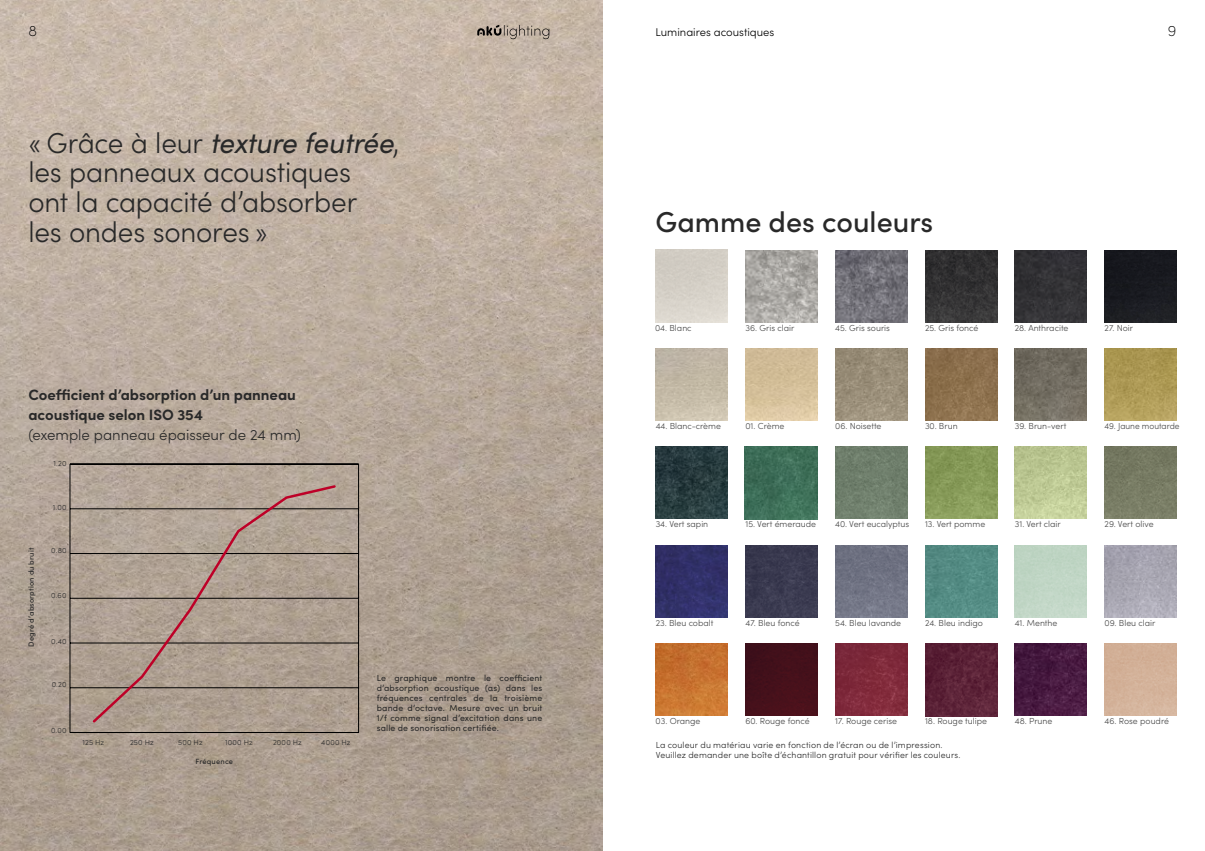
<style>
.page{position:relative;width:1205px;height:851px;background:#fff}
.page>*{position:absolute;margin:0;border:0;box-sizing:border-box;transform-origin:0 0}
.t1{font:300 28.75px/30px "Sofia Pro";letter-spacing:-.005em;color:#292929}
.t2{font:italic 28.75px "Sofia Pro";letter-spacing:-.015em;color:#292929}
.t3{font:500 28.75px "Sofia Pro";color:#292929}
.t4{font:700 15px "Sofia Pro";color:#292929}
.t5{font:300 15px "Sofia Pro";letter-spacing:-.005em;color:#292929}
.t6{font:200 15px "Sofia Pro";color:#000}
.t7{font:300 11.25px "Sofia Pro";color:#000}
.t8{font:300 8.75px "Sofia Pro";color:#484848}
.t9{font:8.75px/10px "Sofia Pro";letter-spacing:.02em;color:#292929;text-align:justify}
.t10{font:300 8.75px/10px "Sofia Pro";letter-spacing:.02em;color:#292929}
.t11{font:300 8.75px "Sofia Pro";color:#484848;scale:.96 1}
.t12{font:300 7.5px "Sofia Pro";letter-spacing:.025em;color:#292929}
.t13{font:500 7.5px "Sofia Pro";letter-spacing:.025em;color:#292929}
.s1{font-weight:300;font-style:normal}
</style>
<div class="page">
<img style="left:0;top:0;width:602px;height:850px">
<img style="left:745px;top:348px;width:72px;height:72px">
<img style="left:656px;top:643px;width:72px;height:72px">
<img style="left:835px;top:348px;width:72px;height:72px">
<img style="left:1104px;top:545px;width:72px;height:72px">
<img style="left:925px;top:446px;width:72px;height:73px">
<img style="left:745px;top:446px;width:72px;height:73px">
<img style="left:835px;top:643px;width:72px;height:72px">
<img style="left:925px;top:643px;width:72px;height:73px">
<img style="left:656px;top:545px;width:72px;height:72px">
<img style="left:925px;top:545px;width:72px;height:72px">
<img style="left:1104px;top:446px;width:72px;height:73px">
<img style="left:925px;top:348px;width:72px;height:72px">
<img style="left:1015px;top:446px;width:72px;height:72px">
<img style="left:655px;top:446px;width:73px;height:73px">
<img style="left:1015px;top:348px;width:72px;height:72px">
<img style="left:835px;top:446px;width:72px;height:73px">
<img style="left:656px;top:348px;width:72px;height:72px">
<div style="left:1104px;top:643px;width:72px;height:72px;background:#d3b199"></div>
<div style="left:745px;top:545px;width:72px;height:72px;background:#3a3a50"></div>
<img style="left:1015px;top:643px;width:72px;height:72px">
<img style="left:1104px;top:348px;width:72px;height:72px">
<img style="left:835px;top:545px;width:72px;height:72px">
<div style="left:745px;top:643px;width:72px;height:72px;background:#44101b"></div>
<div style="left:1104px;top:250px;width:72px;height:72px;background:#191a20"></div>
<img style="left:1015px;top:250px;width:72px;height:72px">
<img style="left:925px;top:250px;width:72px;height:72px">
<img style="left:835px;top:250px;width:72px;height:72px">
<img style="left:745px;top:250px;width:72px;height:72px">
<svg style="left:69px;top:463px;width:290px;height:270px;background:#a29488"></svg>
<svg style="left:90px;top:483px;width:247px;height:241px;background:#ac9b8e"></svg>
<svg style="left:477px;top:25px;width:72px;height:14px"></svg>
<h2 class="t6" style="left:28px;top:20px;width:10px">8</h2>
<p class="t7" style="left:656px;top:24px;width:120px">Luminaires acoustiques</p>
<h2 class="t6" style="left:1168px;top:20px;width:10px">9</h2>
<p class="t2" style="left:28px;top:122px;width:372px"><span class="s1">« Grâce à leur</span> texture feutrée<span class="s1">,</span></p>
<p class="t1" style="left:28px;top:155px;width:324px">les panneaux acoustiques</p>
<p class="t1" style="left:28px;top:185px;width:330px">ont la capacité d’absorber les ondes sonores »</p>
<p class="t4" style="left:28px;top:383px;width:269px">Coefficient d’absorption d’un panneau</p>
<p class="t4" style="left:28px;top:403px;width:176px">acoustique selon ISO 354</p>
<p class="t5" style="left:28px;top:424px;width:274px">(exemple panneau épaisseur de 24 mm)</p>
<p class="t12" style="left:54px;top:458px;width:15px">1.20</p>
<p class="t13" style="left:26px;top:646px;width:100px;rotate:-90deg">Degré d’absorption du bruit</p>
<p class="t12" style="left:53px;top:501px;width:15px">1.00</p>
<p class="t12" style="left:51px;top:545px;width:17px">0.80</p>
<p class="t12" style="left:51px;top:590px;width:17px">0.60</p>
<p class="t12" style="left:51px;top:635px;width:17px">0.40</p>
<p class="t12" style="left:52px;top:678px;width:16px">0.20</p>
<p class="t12" style="left:51px;top:724px;width:17px">0.00</p>
<p class="t12" style="left:83px;top:736px;width:23px">125 Hz</p>
<p class="t12" style="left:130px;top:736px;width:25px">250 Hz</p>
<p class="t12" style="left:178px;top:736px;width:26px">500 Hz</p>
<p class="t12" style="left:225px;top:736px;width:29px">1000 Hz</p>
<p class="t12" style="left:273px;top:736px;width:30px">2000 Hz</p>
<p class="t12" style="left:321px;top:736px;width:31px">4000 Hz</p>
<p class="t13" style="left:195px;top:755px;width:39px">Fréquence</p>
<p class="t9" style="left:377px;top:672px;width:167px">Le graphique montre le coefficient d’absorption acoustique (αs) dans les fréquences centrales de la troisième bande d’octave. Mesure avec un bruit 1/f comme signal d’excitation dans une salle de sonorisation certifiée.</p>
<p class="t3" style="left:656px;top:201px;width:279px">Gamme des couleurs</p>
<p class="t8" style="left:655px;top:321px;width:38px">04. Blanc</p>
<p class="t8" style="left:745px;top:321px;width:50px">36. Gris clair</p>
<p class="t8" style="left:835px;top:321px;width:56px">45. Gris souris</p>
<p class="t8" style="left:925px;top:321px;width:55px">25. Gris foncé</p>
<p class="t8" style="left:1015px;top:321px;width:55px">28. Anthracite</p>
<p class="t8" style="left:1104px;top:321px;width:30px">27. Noir</p>
<p class="t8" style="left:656px;top:419px;width:67px">44. Blanc-crème</p>
<p class="t8" style="left:745px;top:419px;width:41px">01. Crème</p>
<p class="t8" style="left:835px;top:419px;width:48px">06. Noisette</p>
<p class="t8" style="left:925px;top:419px;width:34px">30. Brun</p>
<p class="t8" style="left:1015px;top:419px;width:53px">39. Brun-vert</p>
<p class="t11" style="left:1104px;top:419px;width:80px">49. Jaune moutarde</p>
<p class="t8" style="left:656px;top:518px;width:54px">34. Vert sapin</p>
<p class="t8" style="left:745px;top:518px;width:72px">15. Vert émeraude</p>
<p class="t8" style="left:835px;top:518px;width:76px">40. Vert eucalyptus</p>
<p class="t8" style="left:925px;top:518px;width:62px">13. Vert pomme</p>
<p class="t8" style="left:1015px;top:518px;width:48px">31. Vert clair</p>
<p class="t8" style="left:1104px;top:518px;width:51px">29. Vert olive</p>
<p class="t8" style="left:656px;top:616px;width:59px">23. Bleu cobalt</p>
<p class="t8" style="left:745px;top:616px;width:56px">47. Bleu foncé</p>
<p class="t8" style="left:835px;top:616px;width:67px">54. Bleu lavande</p>
<p class="t8" style="left:925px;top:616px;width:59px">24. Bleu indigo</p>
<p class="t8" style="left:1015px;top:616px;width:44px">41. Menthe</p>
<p class="t8" style="left:1104px;top:616px;width:52px">09. Bleu clair</p>
<p class="t8" style="left:656px;top:714px;width:46px">03. Orange</p>
<p class="t8" style="left:745px;top:714px;width:66px">60. Rouge foncé</p>
<p class="t8" style="left:835px;top:714px;width:63px">17. Rouge cerise</p>
<p class="t8" style="left:925px;top:714px;width:64px">18. Rouge tulipe</p>
<p class="t8" style="left:1015px;top:714px;width:39px">48. Prune</p>
<p class="t8" style="left:1104px;top:714px;width:66px">46. Rose poudré</p>
<p class="t10" style="left:656px;top:739px;width:306px">La couleur du matériau varie en fonction de l’écran ou de l’impression.<br>Veuillez demander une boîte d’échantillon gratuit pour vérifier les couleurs.</p>
</div>
